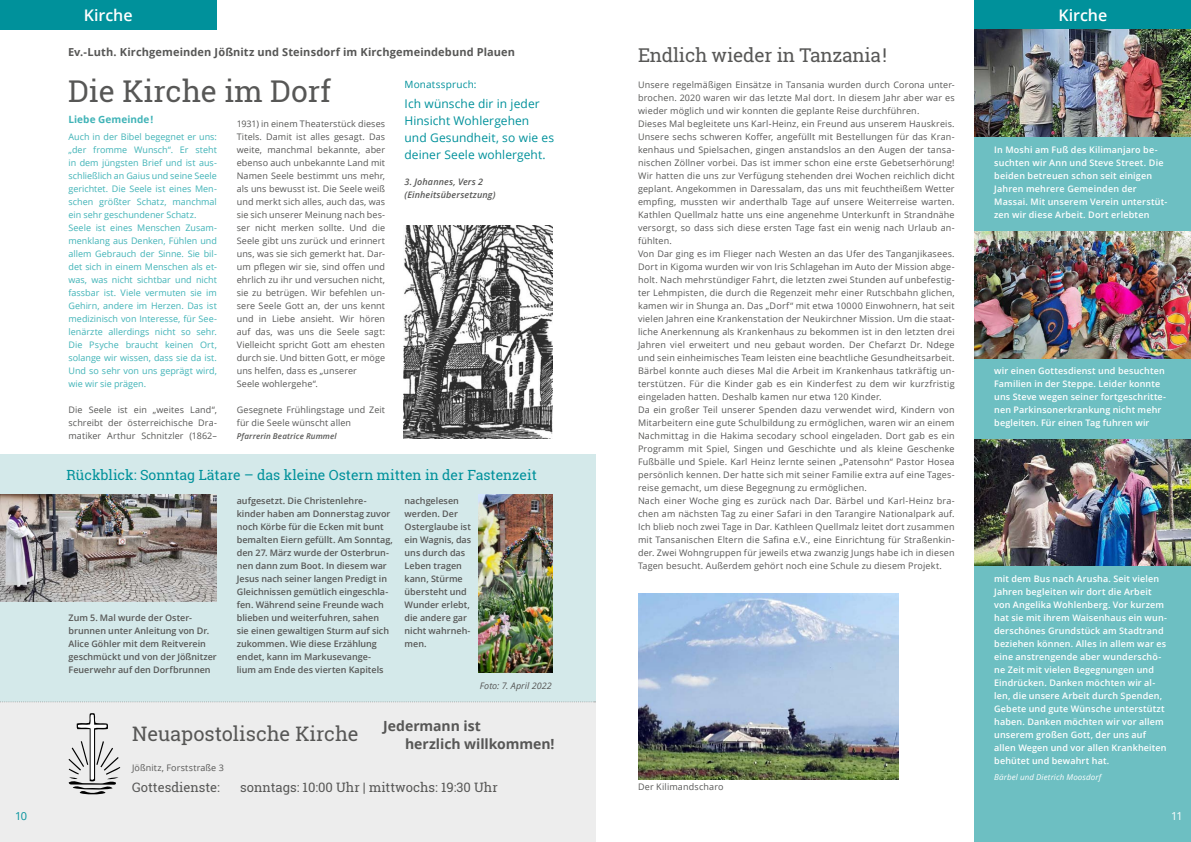
<style>
.page{position:relative;width:1191px;height:842px;background:#fff}
.page>*{position:absolute;margin:0;border:0;box-sizing:border-box;transform-origin:0 0}
.t1{font:30px "Roboto Slab";color:#575756}
.t2{font:20px "Roboto Slab";color:#575756}
.t3{font:19px "Roboto Slab";letter-spacing:-.01em;color:#575756}
.t4{font:600 16px "Open Sans";letter-spacing:-.005em;color:#fff}
.t5{font:14px "Roboto Slab";color:#00919b}
.t6{font:700 14px/18px "Open Sans";letter-spacing:-.005em;color:#575756}
.t7{font:13px "Roboto Slab";color:#575756}
.t8{font:12px/17px "Open Sans";letter-spacing:.005em;color:#00919b}
.t9{font:700 11px "Open Sans";letter-spacing:.01em;color:#575756}
.t10{font:11px "Open Sans";color:#00919b}
.t11{font:11px "Open Sans";color:#fff}
.t12{font:700 10px "Open Sans";letter-spacing:.01em;color:#40b3b7}
.t13{font:10px "Open Sans";letter-spacing:.015em;color:#00919b}
.t14{font:9px/13px "Open Sans";letter-spacing:.02em;color:#575756}
.t15{font:600 9px/13px "Open Sans";letter-spacing:.02em;color:#fff}
.t16{font:600 9px/13px "Open Sans";color:#575756}
.t17{font:9px/13px "Open Sans";color:#40b3b7}
.t18{font:italic 600 9px/13px "Open Sans";letter-spacing:.01em;color:#575756}
.t19{font:italic 9px "Open Sans";letter-spacing:.01em;color:#575756}
.t20{font:italic 8px "Open Sans";letter-spacing:.015em;color:#fff}
.t21{font:italic 600 8px "Open Sans";letter-spacing:.015em;color:#575756}
.s1{color:#00919b}
</style>
<div class="page">
<div style="left:0;top:454px;width:595px;height:247px;background:#d4e9ea"></div>
<div style="left:974px;top:16px;width:217px;height:826px;background:#6dbfc2"></div>
<div style="left:0;top:0;width:216px;height:30px;background:#00919b"></div>
<div style="left:975px;top:0;width:216px;height:30px;background:#00919b"></div>
<div style="left:0;top:702px;width:595px;height:140px;background:#ededed"></div>
<svg style="left:69px;top:713px;width:51px;height:82px"></svg>
<img style="left:404px;top:226px;width:148px;height:212px">
<svg style="left:0;top:701px;width:595px;height:1px"></svg>
<img style="left:974px;top:30px;width:217px;height:106px">
<img style="left:0;top:494px;width:217px;height:107px">
<img style="left:478px;top:494px;width:74px;height:179px">
<img style="left:638px;top:593px;width:261px;height:186px">
<img style="left:974px;top:231px;width:217px;height:128px">
<img style="left:974px;top:439px;width:217px;height:127px">
<h3 class="t4" style="left:84px;top:4px;width:50px">Kirche</h3>
<h3 class="t4" style="left:1058px;top:4px;width:50px">Kirche</h3>
<p class="t9" style="left:68px;top:44px;width:448px">Ev.-Luth. Kirchgemeinden Jößnitz und Steinsdorf im Kirchgemeindebund Plauen</p>
<h1 class="t1" style="left:68px;top:70px;width:265px">Die Kirche im Dorf</h1>
<p class="t13" style="left:404px;top:78px;width:73px">Monatsspruch:</p>
<h3 class="t8" style="left:404px;top:95px;width:151px">Ich wünsche dir in jeder<br>Hinsicht Wohlergehen und Gesundheit, so wie es deiner Seele wohlergeht.</h3>
<p class="t18" style="left:404px;top:175px;width:93px">3. Johannes, Vers 2 (Einheitsübersetzung)</p>
<p class="t12" style="left:68px;top:112px;width:86px">Liebe Gemeinde!</p>
<p class="t17" style="left:68px;top:130px;width:150px">Auch in der Bibel begegnet er uns: „der fromme Wunsch“. Er steht in dem jüngsten Brief und ist aus&shy;schließlich an Gaius und seine Seele gerichtet. Die Seele ist eines Men&shy;schen größter Schatz, manchmal ein sehr geschundener Schatz.<br>Seele ist eines Menschen Zusam&shy;menklang aus Denken, Fühlen und allem Gebrauch der Sinne. Sie bil&shy;det sich in einem Menschen als et&shy;was, was nicht sichtbar und nicht fassbar ist. Viele vermuten sie im<br>Gehirn, andere im Herzen. Das ist medizinisch von Interesse, für See&shy;lenärzte allerdings nicht so sehr.<br>Die Psyche braucht keinen Ort, solange wir wissen, dass sie da ist.<br>Und so sehr von uns geprägt wird, wie wir sie prägen.</p>
<p class="t14" style="left:68px;top:403px;width:150px;text-align:justify">Die Seele ist ein „weites Land“, schreibt der österreichische Dra&shy;matiker Arthur Schnitzler (1862–</p>
<p class="t14" style="left:237px;top:117px;width:150px">1931) in einem Theaterstück dieses<br>Titels. Damit ist alles gesagt. Das weite, manchmal bekannte, aber ebenso auch unbekannte Land mit<br>Namen Seele bestimmt uns mehr, als uns bewusst ist. Die Seele weiß und merkt sich alles, auch das, was sie sich unserer Meinung nach bes&shy;ser nicht merken sollte. Und die<br>Seele gibt uns zurück und erinnert uns, was sie sich gemerkt hat. Dar&shy;um pflegen wir sie, sind offen und ehrlich zu ihr und versuchen nicht, sie zu betrügen. Wir befehlen un&shy;sere Seele Gott an, der uns kennt und in Liebe ansieht. Wir hören auf das, was uns die Seele sagt:<br>Vielleicht spricht Gott am ehesten durch sie. Und bitten Gott, er möge uns helfen, dass es „unserer<br>Seele wohlergehe“.</p>
<p class="t14" style="left:237px;top:403px;width:150px">Gesegnete Frühlingstage und Zeit für die Seele wünscht allen</p>
<p class="t21" style="left:237px;top:431px;width:101px">Pfarrerin Beatrice Rummel</p>
<h3 class="t5" style="left:66px;top:466px;width:472px">Rückblick: Sonntag Lätare – das kleine Ostern mitten in der Fastenzeit</h3>
<p class="t16" style="left:237px;top:494px;width:158px">aufgesetzt. Die Christenlehre&shy;kinder haben am Donnerstag zuvor noch Körbe für die Ecken mit bunt bemalten Eiern gefüllt. Am Sonntag, den 27. März wurde der Osterbrun&shy;nen dann zum Boot. In diesem war Jesus nach seiner langen Predigt in Gleichnissen gemütlich eingeschla&shy;fen. Während seine Freunde wach blieben und weiterfuhren, sahen sie einen gewaltigen Sturm auf sich zukommen. Wie diese Erzählung endet, kann im Markusevange-<br>lium am Ende des vierten Kapitels</p>
<p class="t16" style="left:404px;top:494px;width:68px">nachgelesen werden. Der<br>Osterglaube ist ein Wagnis, das uns durch das<br>Leben tragen kann, Stürme übersteht und<br>Wunder erlebt, die andere gar nicht wahrneh&shy;men.</p>
<p class="t16" style="left:68px;top:611px;width:150px">Zum 5. Mal wurde der Oster&shy;brunnen unter Anleitung von Dr.<br>Alice Göhler mit dem Reitverein geschmückt und von der Jößnitzer<br>Feuerwehr auf den Dorfbrunnen</p>
<p class="t19" style="left:480px;top:680px;width:74px">Foto: 7. April 2022</p>
<h2 class="t2" style="left:132px;top:720px;width:228px">Neuapostolische Kirche</h2>
<h3 class="t6" style="left:405px;top:716px;width:151px;text-indent:-22px">Jedermann ist<br>herzlich willkommen!</h3>
<h3 class="t7" style="left:132px;top:778px;width:89px">Gottesdienste:</h3>
<h3 class="t7" style="left:240px;top:778px;width:259px">sonntags: 10:00 Uhr | mittwochs: 19:30 Uhr</h3>
<p class="t14" style="left:132px;top:761px;width:93px">Jößnitz, Forststraße 3</p>
<h3 class="t3" style="left:638px;top:42px;width:250px">Endlich wieder in Tanzania!</h3>
<p class="t14" style="left:638px;top:78px;width:318px">Unsere regelmäßigen Einsätze in Tansania wurden durch Corona unter&shy;brochen. 2020 waren wir das letzte Mal dort. In diesem Jahr aber war es wieder möglich und wir konnten die geplante Reise durchführen.<br>Dieses Mal begleitete uns Karl-Heinz, ein Freund aus unserem Hauskreis.<br>Unsere sechs schweren Koffer, angefüllt mit Bestellungen für das Kran&shy;kenhaus und Spielsachen, gingen anstandslos an den Augen der tansa&shy;nischen Zöllner vorbei. Das ist immer schon eine erste Gebetserhörung!<br>Wir hatten die uns zur Verfügung stehenden drei Wochen reichlich dicht geplant. Angekommen in Daressalam, das uns mit feuchtheißem Wetter empfing, mussten wir anderthalb Tage auf unsere Weiterreise warten.<br>Kathlen Quellmalz hatte uns eine angenehme Unterkunft in Strandnähe versorgt, so dass sich diese ersten Tage fast ein wenig nach Urlaub an&shy;fühlten.<br>Von Dar ging es im Flieger nach Westen an das Ufer des Tanganjikasees.<br>Dort in Kigoma wurden wir von Iris Schlagehan im Auto der Mission abge&shy;holt. Nach mehrstündiger Fahrt, die letzten zwei Stunden auf unbefestig&shy;ter Lehmpisten, die durch die Regenzeit mehr einer Rutschbahn glichen, kamen wir in Shunga an. Das „Dorf“ mit etwa 10000 Einwohnern, hat seit vielen Jahren eine Krankenstation der Neukirchner Mission. Um die staat&shy;liche Anerkennung als Krankenhaus zu bekommen ist in den letzten drei Jahren viel erweitert und neu gebaut worden. Der Chefarzt Dr. Ndege und sein einheimisches Team leisten eine beachtliche Gesundheitsarbeit.<br>Bärbel konnte auch dieses Mal die Arbeit im Krankenhaus tatkräftig un&shy;terstützen. Für die Kinder gab es ein Kinderfest zu dem wir kurzfristig eingeladen hatten. Deshalb kamen nur etwa 120 Kinder.<br>Da ein großer Teil unserer Spenden dazu verwendet wird, Kindern von Mitarbeitern eine gute Schulbildung zu ermöglichen, waren wir an einem Nachmittag in die Hakima secodary school eingeladen. Dort gab es ein Programm mit Spiel, Singen und Geschichte und als kleine Geschenke Fußbälle und Spiele. Karl Heinz lernte seinen „Patensohn“ Pastor Hosea persönlich kennen. Der hatte sich mit seiner Familie extra auf eine Tages&shy;reise gemacht, um diese Begegnung zu ermöglichen.<br>Nach einer Woche ging es zurück nach Dar. Bärbel und Karl-Heinz bra&shy;chen am nächsten Tag zu einer Safari in den Tarangire Nationalpark auf.<br>Ich blieb noch zwei Tage in Dar. Kathleen Quellmalz leitet dort zusammen mit Tansanischen Eltern die Safina e.V., eine Einrichtung für Straßenkin&shy;der. Zwei Wohngruppen für jeweils etwa zwanzig Jungs habe ich in diesen Tagen besucht. Außerdem gehört noch eine Schule zu diesem Projekt.</p>
<p class="t14" style="left:638px;top:780px;width:87px">Der Kilimandscharo</p>
<p class="t15" style="left:994px;top:143px;width:174px">In Moshi am Fuß des Kilimanjaro be&shy;suchten wir Ann und Steve Street. Die beiden betreuen schon seit einigen Jahren mehrere Gemeinden der Massai. Mit unserem Verein unterstüt&shy;zen wir diese Arbeit. Dort erlebten</p>
<p class="t15" style="left:994px;top:364px;width:173px">wir einen Gottesdienst und besuchten Familien in der Steppe. Leider konnte uns Steve wegen seiner fortgeschritte&shy;nen Parkinsonerkrankung nicht mehr begleiten. Für einen Tag fuhren wir</p>
<p class="t15" style="left:994px;top:572px;width:174px">mit dem Bus nach Arusha. Seit vielen Jahren begleiten wir dort die Arbeit von Angelika Wohlenberg. Vor kurzem hat sie mit ihrem Waisenhaus ein wun&shy;derschönes Grundstück am Stadtrand beziehen können. Alles in allem war es eine anstrengende aber wunderschö&shy;ne Zeit mit vielen Begegnungen und Eindrücken. Danken möchten wir al&shy;len, die unsere Arbeit durch Spenden, Gebete und gute Wünsche unterstützt haben. Danken möchten wir vor allem unserem großen Gott, der uns auf allen Wegen und vor allen Krankheiten behütet und bewahrt hat.</p>
<p class="t20" style="left:994px;top:772px;width:109px">Bärbel und Dietrich Moosdorf</p>
<p class="t10" style="left:13px;top:808px;width:14px">10</p>
<p class="t11" style="left:1165px;top:808px;width:19px"><span class="s1">1</span>11</p>
<p class="t10" style="left:15px;top:808px;width:14px">10</p>
</div>
